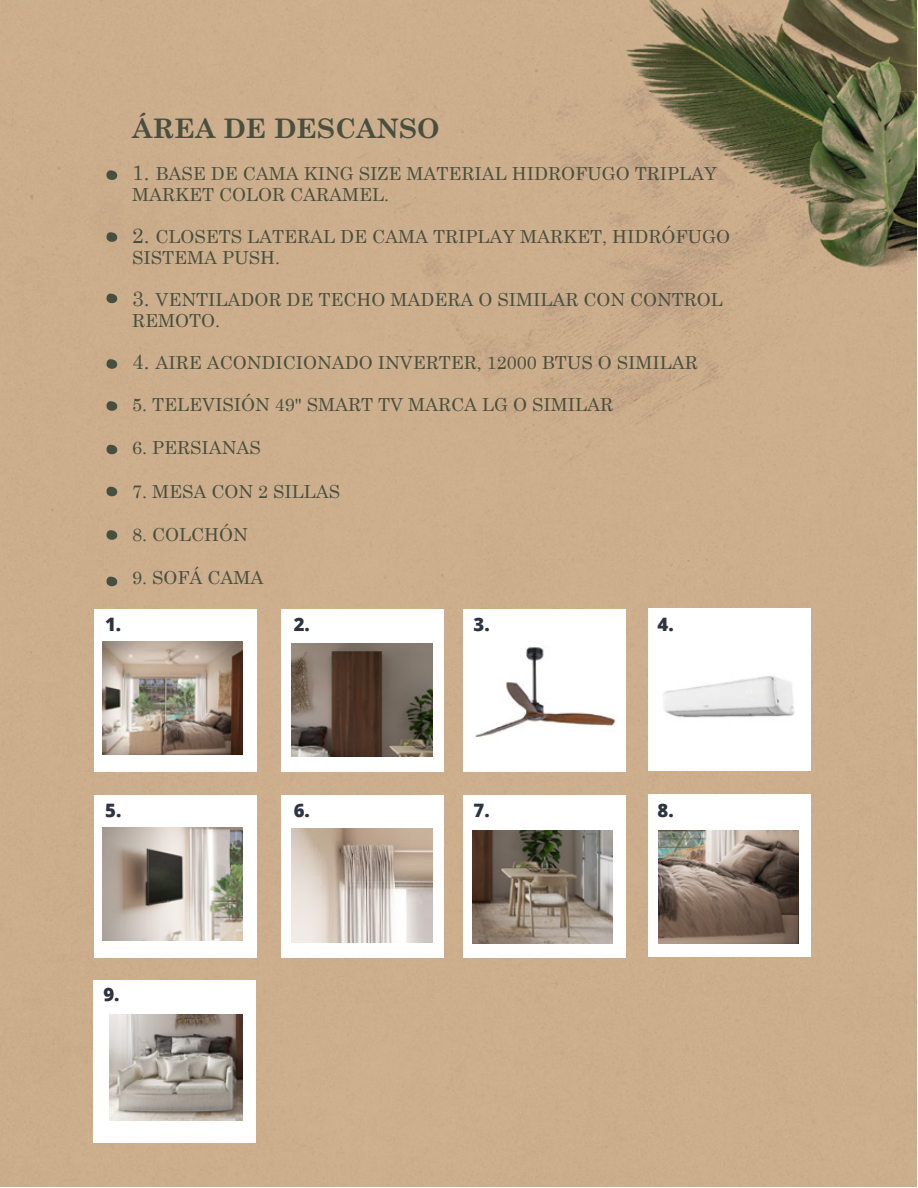
<style>
.page{position:relative;width:918px;height:1188px;background:#fff}
.page>*{position:absolute;margin:0;border:0;box-sizing:border-box;transform-origin:0 0}
.t1{font:700 27px "Century Schoolbook";color:#484f3f}
.t2{font:800 18.45px "Open Sans";color:#2c3441}
.t3{font:18px/21px "Century Schoolbook";color:#484f3f}
.s1{font-size:21px}
</style>
<div class="page">
<img style="left:0;top:0;width:917px;height:1187px">
<svg style="left:106px;top:170px;width:13px;height:12px"></svg>
<svg style="left:106px;top:232px;width:13px;height:12px"></svg>
<svg style="left:106px;top:359px;width:13px;height:12px"></svg>
<svg style="left:106px;top:401px;width:13px;height:12px"></svg>
<svg style="left:106px;top:445px;width:13px;height:12px"></svg>
<svg style="left:106px;top:487px;width:13px;height:12px"></svg>
<svg style="left:106px;top:530px;width:13px;height:12px"></svg>
<svg style="left:106px;top:577px;width:13px;height:12px"></svg>
<svg style="left:106px;top:294px;width:13px;height:11px"></svg>
<div style="left:464px;top:609px;width:162px;height:163px;background:#fff"></div>
<div style="left:464px;top:796px;width:162px;height:162px;background:#fff"></div>
<div style="left:281px;top:610px;width:162px;height:162px;background:#fff"></div>
<div style="left:94px;top:610px;width:162px;height:162px;background:#fff"></div>
<div style="left:649px;top:609px;width:162px;height:162px;background:#fff"></div>
<img style="left:103px;top:642px;width:140px;height:113px">
<img style="left:292px;top:644px;width:140px;height:112px">
<img style="left:663px;top:676px;width:132px;height:42px">
<img style="left:475px;top:647px;width:141px;height:90px">
<div style="left:281px;top:796px;width:162px;height:162px;background:#fff"></div>
<div style="left:94px;top:796px;width:162px;height:162px;background:#fff"></div>
<div style="left:649px;top:795px;width:162px;height:162px;background:#fff"></div>
<img style="left:103px;top:828px;width:140px;height:113px">
<img style="left:658px;top:831px;width:141px;height:113px">
<img style="left:292px;top:829px;width:140px;height:113px">
<img style="left:472px;top:831px;width:141px;height:113px">
<div style="left:94px;top:980px;width:162px;height:162px;background:#fff"></div>
<img style="left:109px;top:1015px;width:134px;height:105px">
<h1 class="t1" style="left:132px;top:112px;width:309px">ÁREA DE DESCANSO</h1>
<p class="t3" style="left:132px;top:162px;width:586px"><span class="s1">1.</span> BASE DE CAMA KING SIZE MATERIAL HIDROFUGO TRIPLAY<br>MARKET COLOR CARAMEL.</p>
<p class="t3" style="left:132px;top:225px;width:600px"><span class="s1">2.</span> CLOSETS LATERAL DE CAMA TRIPLAY MARKET, HIDRÓFUGO<br>SISTEMA PUSH.</p>
<p class="t3" style="left:132px;top:288px;width:592px"><span class="s1">3.</span> VENTILADOR DE TECHO MADERA O SIMILAR CON CONTROL<br>REMOTO.</p>
<p class="t3" style="left:132px;top:351px;width:567px"><span class="s1">4.</span> AIRE ACONDICIONADO INVERTER, 12000 BTUS O SIMILAR</p>
<p class="t3" style="left:132px;top:394px;width:483px">5. TELEVISIÓN 49" SMART TV MARCA LG O SIMILAR</p>
<p class="t3" style="left:132px;top:437px;width:130px">6. PERSIANAS</p>
<p class="t3" style="left:132px;top:480px;width:210px">7. MESA CON 2 SILLAS</p>
<p class="t3" style="left:132px;top:523px;width:117px">8. COLCHÓN</p>
<p class="t3" style="left:132px;top:567px;width:133px">9. SOFÁ CAMA</p>
<p class="t2" style="left:105px;top:610px;width:18px">1.</p>
<p class="t2" style="left:294px;top:610px;width:18px">2.</p>
<p class="t2" style="left:473px;top:610px;width:18px">3.</p>
<p class="t2" style="left:658px;top:610px;width:18px">4.</p>
<p class="t2" style="left:105px;top:796px;width:18px">5.</p>
<p class="t2" style="left:294px;top:796px;width:18px">6.</p>
<p class="t2" style="left:474px;top:796px;width:18px">7.</p>
<p class="t2" style="left:658px;top:796px;width:18px">8.</p>
<p class="t2" style="left:103px;top:981px;width:18px">9.</p>
</div>
